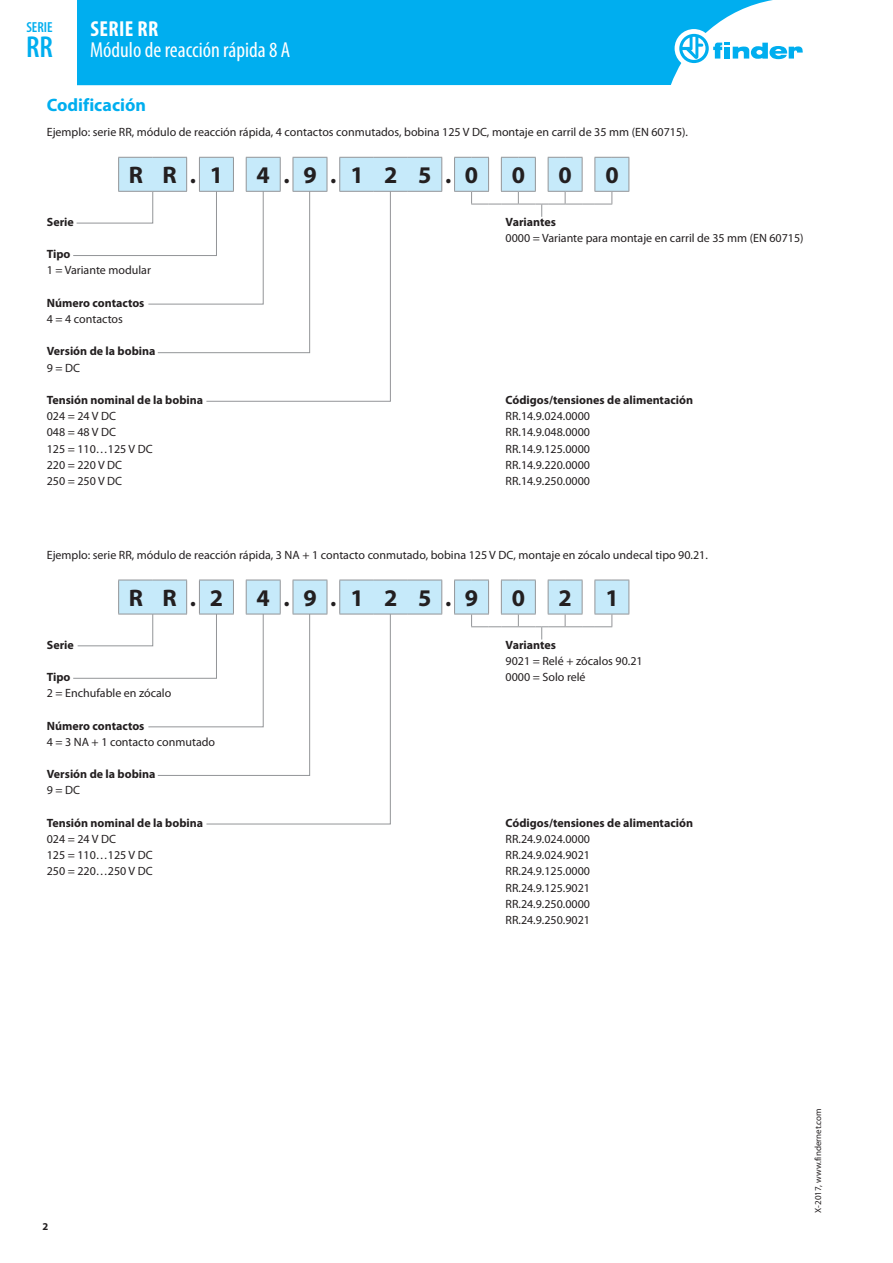
<style>
.page{position:relative;width:893px;height:1263px;background:#fff}
.page>*{position:absolute;margin:0;border:0;box-sizing:border-box;transform-origin:0 0}
.t1{font:600 condensed 30.3px "Myriad Pro";color:#00aeef}
.t2{font:700 24px "Myriad Pro";color:#231f20}
.t3{font:condensed 21.75px "Myriad Pro";color:#fff}
.t4{font:700 condensed 21.75px "Myriad Pro";letter-spacing:.02em;color:#fff}
.t5{font:700 18px "Myriad Pro";color:#00aeef}
.t6{font:600 condensed 14.55px "Myriad Pro";color:#00aeef}
.t7{font:12px/16.2px "Myriad Pro";color:#231f20}
.t8{font:700 12px "Myriad Pro";color:#231f20}
.t9{font:700 10.5px "Myriad Pro";color:#231f20}
.t10{font:9px "Myriad Pro";color:#231f20}
</style>
<div class="page">
<div style="left:77px;top:0;width:696px;height:85px;background:#00aeef"></div>
<div style="left:675px;top:29px;width:38px;height:39px;background:#fff;border-radius:50%"></div>
<svg style="left:679px;top:34px;width:124px;height:29px"></svg>
<svg style="left:73px;top:157px;width:556px;height:245px"></svg>
<svg style="left:73px;top:580px;width:556px;height:245px"></svg>
<p class="t6" style="left:26px;top:19px;width:28px">SERIE</p>
<h1 class="t1" style="left:26px;top:30px;width:28px">RR</h1>
<h3 class="t4" style="left:90px;top:16px;width:69px">SERIE RR</h3>
<h3 class="t3" style="left:90px;top:37px;width:202px">Módulo de reacción rápida 8 A</h3>
<h3 class="t5" style="left:47px;top:93px;width:101px">Codificación</h3>
<p class="t7" style="left:47px;top:124px;width:643px">Ejemplo: serie RR, módulo de reacción rápida, 4 contactos conmutados, bobina 125 V DC, montaje en carril de 35 mm (EN 60715).</p>
<h2 class="t2" style="left:129px;top:160px;width:96px">R R.1</h2>
<h2 class="t2" style="left:257px;top:160px;width:223px">4.9.1 2 5.0</h2>
<h2 class="t2" style="left:512px;top:160px;width:15px">0</h2>
<h2 class="t2" style="left:559px;top:160px;width:15px">0</h2>
<h2 class="t2" style="left:605px;top:160px;width:15px">0</h2>
<p class="t8" style="left:47px;top:214px;width:29px">Serie</p>
<p class="t8" style="left:47px;top:246px;width:25px">Tipo</p>
<p class="t7" style="left:47px;top:262px;width:106px">1 = Variante modular</p>
<p class="t8" style="left:47px;top:295px;width:99px">Número contactos</p>
<p class="t7" style="left:47px;top:311px;width:78px">4 = 4 contactos</p>
<p class="t8" style="left:47px;top:344px;width:110px">Versión de la bobina</p>
<p class="t7" style="left:47px;top:359px;width:35px">9 = DC</p>
<p class="t8" style="left:47px;top:392px;width:158px">Tensión nominal de la bobina</p>
<p class="t7" style="left:47px;top:408px;width:107px">024 = 24 V DC<br>048 = 48 V DC<br>125 = 110…125 V DC<br>220 = 220 V DC<br>250 = 250 V DC</p>
<p class="t8" style="left:506px;top:214px;width:52px">Variantes</p>
<p class="t7" style="left:506px;top:230px;width:300px">0000 = Variante para montaje en carril de 35 mm (EN 60715)</p>
<p class="t8" style="left:506px;top:392px;width:189px">Códigos/tensiones de alimentación</p>
<p class="t7" style="left:506px;top:408px;width:86px;text-align:justify">RR.14.9.024.0000<br>RR.14.9.048.0000<br>RR.14.9.125.0000<br>RR.14.9.220.0000<br>RR.14.9.250.0000</p>
<p class="t7" style="left:47px;top:546px;width:663px">Ejemplo: serie RR, módulo de reacción rápida, 3 NA + 1 contacto conmutado, bobina 125 V DC, montaje en zócalo undecal tipo 90.21.</p>
<h2 class="t2" style="left:129px;top:582px;width:96px">R R.2</h2>
<h2 class="t2" style="left:257px;top:582px;width:223px">4.9.1 2 5.9</h2>
<h2 class="t2" style="left:512px;top:582px;width:15px">0</h2>
<h2 class="t2" style="left:559px;top:582px;width:15px">2</h2>
<h2 class="t2" style="left:605px;top:582px;width:15px">1</h2>
<p class="t8" style="left:47px;top:637px;width:29px">Serie</p>
<p class="t8" style="left:47px;top:669px;width:25px">Tipo</p>
<p class="t7" style="left:47px;top:685px;width:126px">2 = Enchufable en zócalo</p>
<p class="t8" style="left:47px;top:718px;width:99px">Número contactos</p>
<p class="t7" style="left:47px;top:733px;width:170px">4 = 3 NA + 1 contacto conmutado</p>
<p class="t8" style="left:47px;top:766px;width:110px">Versión de la bobina</p>
<p class="t7" style="left:47px;top:782px;width:35px">9 = DC</p>
<p class="t8" style="left:47px;top:815px;width:158px">Tensión nominal de la bobina</p>
<p class="t7" style="left:47px;top:831px;width:107px">024 = 24 V DC<br>125 = 110…125 V DC<br>250 = 220…250 V DC</p>
<p class="t8" style="left:506px;top:637px;width:52px">Variantes</p>
<p class="t7" style="left:506px;top:652px;width:139px">9021 = Relé + zócalos 90.21<br>0000 = Solo relé</p>
<p class="t8" style="left:506px;top:815px;width:189px">Códigos/tensiones de alimentación</p>
<p class="t7" style="left:506px;top:831px;width:86px;text-align:justify">RR.24.9.024.0000<br>RR.24.9.024.9021<br>RR.24.9.125.0000<br>RR.24.9.125.9021<br>RR.24.9.250.0000<br>RR.24.9.250.9021</p>
<p class="t9" style="left:43px;top:1219px;width:7px">2</p>
<p class="t10" style="left:812px;top:1213px;width:106px;rotate:-90deg">X-2017, www.findernet.com</p>
</div>
